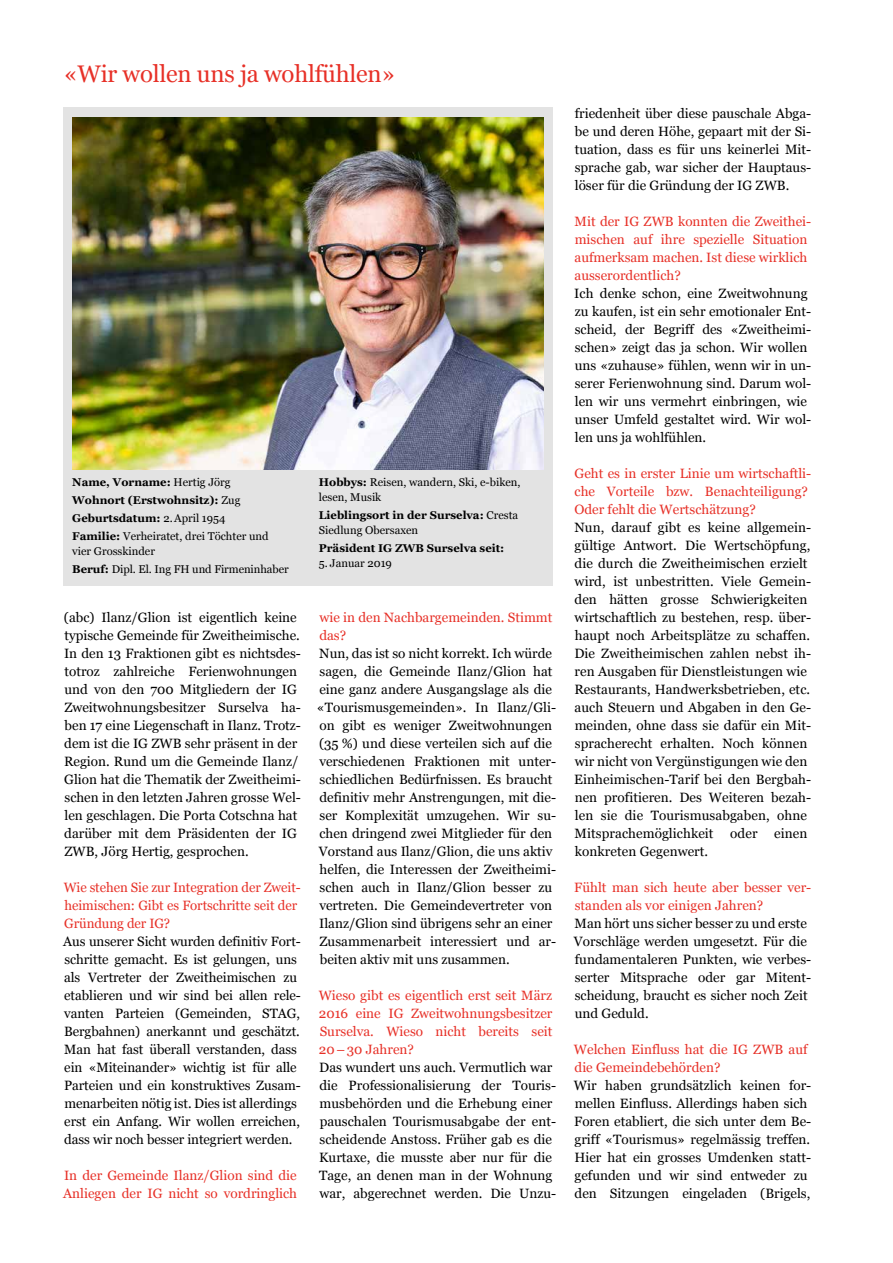
<style>
.page{position:relative;width:893px;height:1263px;background:#fff}
.page>*{position:absolute;margin:0;border:0;box-sizing:border-box;transform-origin:0 0}
.t1{font:24px "Vani";letter-spacing:-.01em;color:#e73027}
.t2{font:13.5px/18px "Vani";color:#000}
.t3{font:13.5px/18px "Vani";color:#e73027}
.t4{font:700 11.25px/18px "Vani";color:#000}
.t5{font:11.25px/18px "Vani";color:#000}
.s1{font-weight:400}
.s2{font-weight:700}
</style>
<div class="page">
<div style="left:64px;top:107px;width:489px;height:479px;background:#e3e3e3"></div>
<img style="left:72px;top:118px;width:471px;height:352px">
<h1 class="t1" style="left:64px;top:60px;width:333px">«Wir wollen uns ja wohlfühlen»</h1>
<p class="t4" style="left:72px;top:473px;width:198px">Name, Vorname: <span class="s1">Hertig Jörg<br></span>Wohnort (Erstwohnsitz): <span class="s1">Zug<br></span>Geburtsdatum: <span class="s1">2.April 1954<br></span>Familie: <span class="s1">Verheiratet, drei Töchter und</span></p>
<p class="t5" style="left:72px;top:542px;width:218px">vier Grosskinder<br><span class="s2">Beruf:</span> Dipl. El. Ing FH und Firmeninhaber</p>
<p class="t2" style="left:64px;top:608px;width:238px">(abc) Ilanz/Glion ist eigentlich keine typische Gemeinde für Zweitheimische.<br>In den 13 Fraktionen gibt es nichtsdes&shy;totroz zahlreiche Ferienwohnungen und von den 700 Mitgliedern der IG Zweitwohnungsbesitzer Surselva ha&shy;ben 17 eine Liegenschaft in Ilanz. Trotz&shy;dem ist die IG ZWB sehr präsent in der Region. Rund um die Gemeinde Ilanz/ Glion hat die Thematik der Zweitheimi&shy;schen in den letzten Jahren grosse Wel&shy;len geschlagen. Die Porta Cotschna hat darüber mit dem Präsidenten der IG ZWB, Jörg Hertig, gesprochen.</p>
<p class="t3" style="left:64px;top:878px;width:239px">Wie stehen Sie zur Integration der Zweit&shy;heimischen: Gibt es Fortschritte seit der<br>Gründung der IG?</p>
<p class="t2" style="left:63px;top:932px;width:239px">Aus unserer Sicht wurden definitiv Fort&shy;schritte gemacht. Es ist gelungen, uns als Vertreter der Zweitheimischen zu etablieren und wir sind bei allen rele&shy;vanten Parteien (Gemeinden, STAG, Bergbahnen) anerkannt und geschätzt.<br>Man hat fast überall verstanden, dass ein «Miteinander» wichtig ist für alle Parteien und ein konstruktives Zusam&shy;menarbeiten nötig ist. Dies ist allerdings erst ein Anfang. Wir wollen erreichen, dass wir noch besser integriert werden.</p>
<p class="t3" style="left:63px;top:1166px;width:235px">In der Gemeinde Ilanz/Glion sind die<br>Anliegen der IG nicht so vordringlich</p>
<p class="t5" style="left:319px;top:474px;width:203px;line-height:15px"><span class="s2">Hobbys:</span> Reisen, wandern, Ski, e-biken, lesen, Musik</p>
<p class="t4" style="left:319px;top:507px;width:201px;line-height:15px">Lieblingsort in der Surselva: <span class="s1">Cresta<br>Siedlung Obersaxen</span></p>
<p class="t4" style="left:319px;top:539px;width:187px">Präsident IG ZWB Surselva seit:</p>
<p class="t5" style="left:319px;top:554px;width:75px">5. Januar 2019</p>
<p class="t3" style="left:319px;top:608px;width:235px">wie in den Nachbargemeinden. Stimmt das?</p>
<p class="t2" style="left:317px;top:644px;width:241px">Nun, das ist so nicht korrekt. Ich würde sagen, die Gemeinde Ilanz/Glion hat eine ganz andere Ausgangslage als die «Tourismusgemeinden». In Ilanz/Gli&shy;on gibt es weniger Zweitwohnungen (35 %) und diese verteilen sich auf die verschiedenen Fraktionen mit unter&shy;schiedlichen Bedürfnissen. Es braucht definitiv mehr Anstrengungen, mit die&shy;ser Komplexität umzugehen. Wir su&shy;chen dringend zwei Mitglieder für den Vorstand aus Ilanz/Glion, die uns aktiv helfen, die Interessen der Zweitheimi&shy;schen auch in Ilanz/Glion besser zu vertreten. Die Gemeindevertreter von Ilanz/Glion sind übrigens sehr an einer Zusammenarbeit interessiert und ar&shy;beiten aktiv mit uns zusammen.</p>
<p class="t3" style="left:319px;top:986px;width:235px;text-align:justify">Wieso gibt es eigentlich erst seit März 2016 eine IG Zweitwohnungsbesitzer Surselva. Wieso nicht bereits seit 20–30 Jahren?</p>
<p class="t2" style="left:319px;top:1058px;width:238px">Das wundert uns auch. Vermutlich war die Professionalisierung der Touris&shy;musbehörden und die Erhebung einer pauschalen Tourismusabgabe der ent&shy;scheidende Anstoss. Früher gab es die Kurtaxe, die musste aber nur für die Tage, an denen man in der Wohnung war, abgerechnet werden. Die Unzu-</p>
<p class="t2" style="left:575px;top:104px;width:238px;text-align:justify">friedenheit über diese pauschale Abga&shy;be und deren Höhe, gepaart mit der Si&shy;tuation, dass es für uns keinerlei Mit&shy;sprache gab, war sicher der Hauptaus&shy;löser für die Gründung der IG ZWB.</p>
<p class="t3" style="left:574px;top:212px;width:238px">Mit der IG ZWB konnten die Zweithei&shy;mischen auf ihre spezielle Situation aufmerksam machen. Ist diese wirklich ausserordentlich?</p>
<p class="t2" style="left:574px;top:284px;width:238px">Ich denke schon, eine Zweitwohnung zu kaufen, ist ein sehr emotionaler Ent&shy;scheid, der Begriff des «Zweitheimi&shy;schen» zeigt das ja schon. Wir wollen uns «zuhause» fühlen, wenn wir in un&shy;serer Ferienwohnung sind. Darum wol&shy;len wir uns vermehrt einbringen, wie unser Umfeld gestaltet wird. Wir wol&shy;len uns ja wohlfühlen.</p>
<p class="t3" style="left:574px;top:464px;width:238px">Geht es in erster Linie um wirtschaftli&shy;che Vorteile bzw. Benachteiligung?<br>Oder fehlt die Wertschätzung?</p>
<p class="t2" style="left:574px;top:518px;width:238px">Nun, darauf gibt es keine allgemein&shy;gültige Antwort. Die Wertschöpfung, die durch die Zweitheimischen erzielt wird, ist unbestritten. Viele Gemein&shy;den hätten grosse Schwierigkeiten wirtschaftlich zu bestehen, resp. über&shy;haupt noch Arbeitsplätze zu schaffen.<br>Die Zweitheimischen zahlen nebst ih&shy;ren Ausgaben für Dienstleistungen wie Restaurants, Handwerksbetrieben, etc. auch Steuern und Abgaben in den Ge&shy;meinden, ohne dass sie dafür ein Mit&shy;spracherecht erhalten. Noch können wir nicht von Vergünstigungen wie den Einheimischen-Tarif bei den Bergbah&shy;nen profitieren. Des Weiteren bezah&shy;len sie die Tourismusabgaben, ohne Mitsprachemöglichkeit oder einen konkreten Gegenwert.</p>
<p class="t3" style="left:574px;top:878px;width:239px">Fühlt man sich heute aber besser ver&shy;standen als vor einigen Jahren?</p>
<p class="t2" style="left:574px;top:914px;width:239px">Man hört uns sicher besser zu und erste Vorschläge werden umgesetzt. Für die fundamentaleren Punkten, wie verbes&shy;serter Mitsprache oder gar Mitent&shy;scheidung, braucht es sicher noch Zeit und Geduld.</p>
<p class="t3" style="left:574px;top:1040px;width:235px">Welchen Einfluss hat die IG ZWB auf die Gemeindebehörden?</p>
<p class="t2" style="left:574px;top:1076px;width:239px">Wir haben grundsätzlich keinen for&shy;mellen Einfluss. Allerdings haben sich Foren etabliert, die sich unter dem Be&shy;griff «Tourismus» regelmässig treffen.<br>Hier hat ein grosses Umdenken statt&shy;gefunden und wir sind entweder zu den Sitzungen eingeladen (Brigels,</p>
</div>
